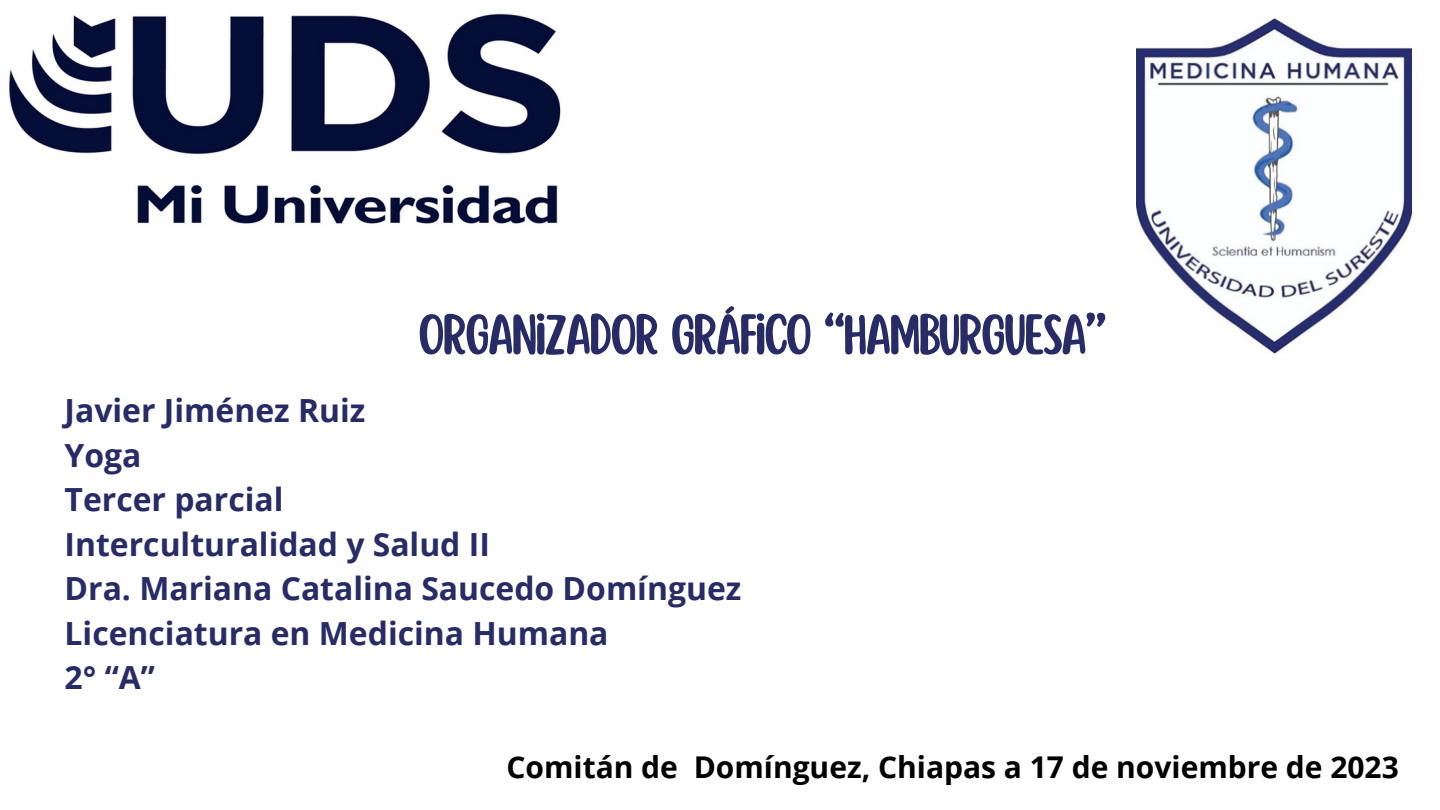
<style>
.page{position:relative;width:1440px;height:810px;background:#fff}
.page>*{position:absolute;margin:0;border:0;box-sizing:border-box;transform-origin:0 0}
.t1{font:50.4px "Scripter";letter-spacing:-.055em;color:#272c67}
.t2{font:700 31.9px "Open Sans";color:#272c67}
.t3{font:700 30px "Open Sans";color:#000}
</style>
<div class="page">
<img style="left:9px;top:13px;width:552px;height:211px">
<img style="left:1137px;top:18px;width:274px;height:336px">
<p class="t1" style="left:418px;top:309px;width:691px">ORGANIZADOR GRÁFICO “HAMBURGUESA”</p>
<p class="t2" style="left:65px;top:388px;width:302px">Javier Jiménez Ruiz</p>
<p class="t2" style="left:65px;top:433px;width:78px">Yoga</p>
<p class="t2" style="left:65px;top:477px;width:220px">Tercer parcial</p>
<p class="t2" style="left:65px;top:522px;width:427px">Interculturalidad y Salud II</p>
<p class="t2" style="left:65px;top:566px;width:678px">Dra. Mariana Catalina Saucedo Domínguez</p>
<p class="t2" style="left:65px;top:611px;width:546px">Licenciatura en Medicina Humana</p>
<p class="t2" style="left:65px;top:655px;width:92px">2° “A”</p>
<p class="t3" style="left:506px;top:746px;width:894px">Comitán de Domínguez, Chiapas a 17 de noviembre de 2023</p>
</div>
